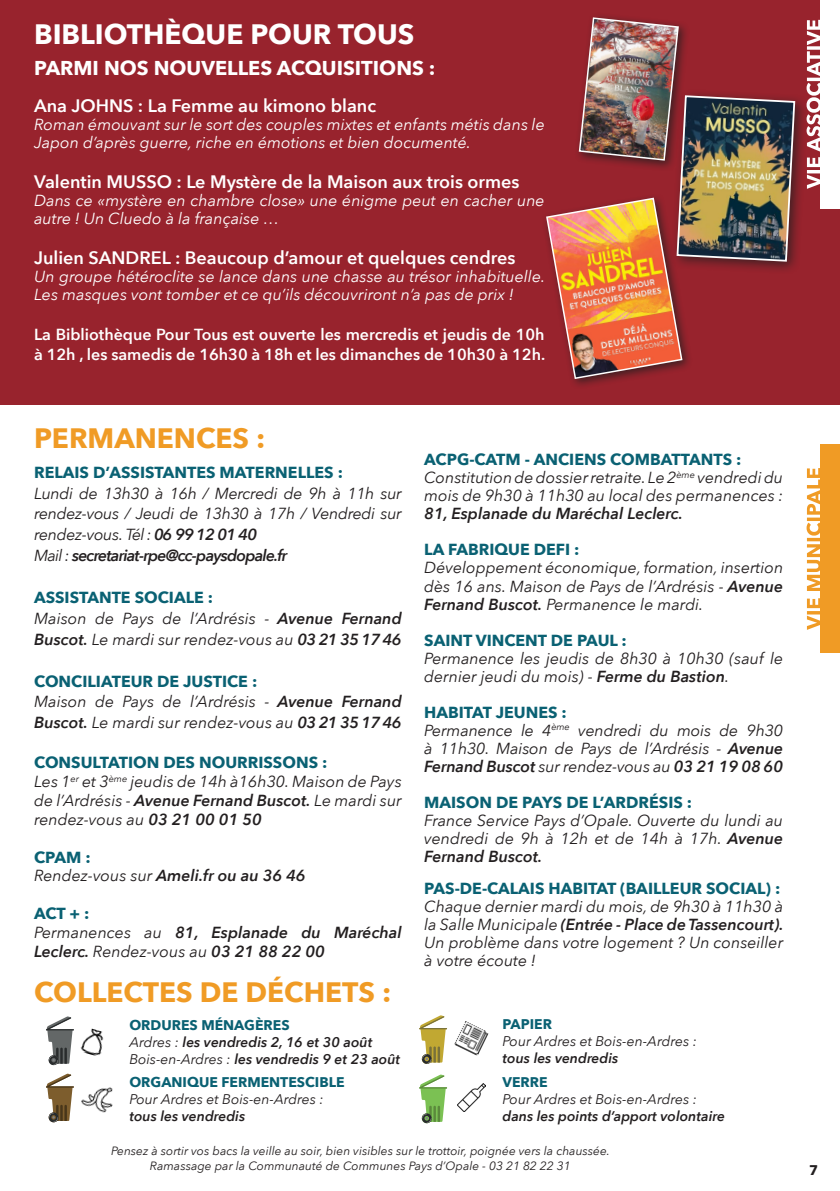
<style>
.page{position:relative;width:840px;height:1191px;background:#fff}
.page>*{position:absolute;margin:0;border:0;box-sizing:border-box;transform-origin:0 0}
.t1{font:700 28px "Avenir Next";color:#f09b25}
.t2{font:700 28px "Avenir Next";color:#fff}
.t3{font:700 20px "Avenir Next";color:#fff}
.t4{font:600 18px "Avenir Next";color:#fff}
.t5{font:italic 16px/18px "Avenir Next";color:#231f20}
.t6{font:italic 16px/18px "Avenir Next";color:#fff}
.t7{font:700 16px "Avenir Next";color:#0a6173}
.t8{font:italic 600 16px/18.8px "Avenir Next";color:#231f20}
.t9{font:600 16px/19.2px "Avenir Next";color:#fff}
.t10{font:italic 600 16px "Avenir Next";letter-spacing:-.05em;color:#231f20}
.t11{font:italic 600 14px "Avenir Next";color:#231f20}
.t12{font:italic 14px "Avenir Next";color:#231f20}
.t13{font:700 14px "Avenir Next";color:#0a6173}
.t14{font:700 14px "Avenir Next";color:#231f20}
.t15{font:italic 12px "Avenir Next";color:#231f20}
.s1{font-weight:600}
.s2{font-weight:400}
</style>
<div class="page">
<div style="left:0;top:0;width:839px;height:404px;background:#98232d"></div>
<div style="left:819px;top:444px;width:20px;height:209px;background:#f09b25"></div>
<svg style="left:806px;top:468px;width:14px;height:162px"></svg>
<img style="left:80px;top:1028px;width:24px;height:28px">
<img style="left:81px;top:1087px;width:32px;height:26px">
<img style="left:457px;top:1083px;width:28px;height:28px">
<img style="left:454px;top:1021px;width:34px;height:35px">
<svg style="left:46px;top:1016px;width:28px;height:49px"></svg>
<svg style="left:46px;top:1073px;width:28px;height:49px"></svg>
<svg style="left:419px;top:1015px;width:28px;height:49px"></svg>
<svg style="left:419px;top:1074px;width:28px;height:49px"></svg>
<div style="left:819px;top:0;width:20px;height:209px;background:#fff"></div>
<svg style="left:806px;top:20px;width:14px;height:169px"></svg>
<div style="left:541px;top:193px;width:151px;height:196px;background:#231f20;opacity:.75"></div>
<div style="left:670px;top:89px;width:138px;height:186px;background:#231f20;opacity:.75"></div>
<img style="left:545px;top:17px;width:250px;height:363px">
<p class="t2" style="left:34px;top:10px;width:381px">BIBLIOTHÈQUE POUR TOUS</p>
<p class="t3" style="left:34px;top:51px;width:403px">PARMI NOS NOUVELLES ACQUISITIONS :</p>
<p class="t4" style="left:34px;top:91px;width:343px">Ana JOHNS : La Femme au kimono blanc</p>
<p class="t6" style="left:34px;top:115px;width:512px">Roman émouvant sur le sort des couples mixtes et enfants métis dans le<br>Japon d’après guerre, riche en émotions et bien documenté.</p>
<p class="t4" style="left:34px;top:166px;width:486px">Valentin MUSSO : Le Mystère de la Maison aux trois ormes</p>
<p class="t6" style="left:34px;top:191px;width:512px">Dans ce «mystère en chambre close» une énigme peut en cacher une autre ! Un Cluedo à la française …</p>
<p class="t4" style="left:34px;top:242px;width:482px">Julien SANDREL : Beaucoup d’amour et quelques cendres</p>
<p class="t6" style="left:34px;top:266px;width:512px">Un groupe hétéroclite se lance dans une chasse au trésor inhabituelle.<br>Les masques vont tomber et ce qu’ils découvriront n’a pas de prix !</p>
<p class="t9" style="left:34px;top:325px;width:512px">La Bibliothèque Pour Tous est ouverte les mercredis et jeudis de 10h à 12h , les samedis de 16h30 à 18h et les dimanches de 10h30 à 12h.</p>
<p class="t1" style="left:34px;top:414px;width:233px">PERMANENCES :</p>
<p class="t7" style="left:34px;top:458px;width:310px">RELAIS D’ASSISTANTES MATERNELLES :</p>
<p class="t5" style="left:34px;top:482px;width:369px;line-height:20.8px;text-align:justify">Lundi de 13h30 à 16h / Mercredi de 9h à 11h sur rendez-vous / Jeudi de 13h30 à 17h / Vendredi sur rendez-vous. Tél : <span class="s1">06 99 12 01 40</span></p>
<p class="t10" style="left:34px;top:542px;width:255px"><span class="s2">Mail :</span> secretariat-rpe@cc-paysdopale.fr</p>
<p class="t7" style="left:34px;top:583px;width:180px">ASSISTANTE SOCIALE :</p>
<p class="t5" style="left:34px;top:607px;width:369px;line-height:20.8px">Maison de Pays de l’Ardrésis - <span class="s1">Avenue Fernand<br>Buscot.</span> Le mardi sur rendez-vous au <span class="s1">03 21 35 17 46</span></p>
<p class="t7" style="left:34px;top:667px;width:225px">CONCILIATEUR DE JUSTICE :</p>
<p class="t5" style="left:34px;top:691px;width:369px;line-height:20.8px">Maison de Pays de l’Ardrésis - <span class="s1">Avenue Fernand<br>Buscot.</span> Le mardi sur rendez-vous au <span class="s1">03 21 35 17 46</span></p>
<p class="t7" style="left:34px;top:748px;width:295px">CONSULTATION DES NOURRISSONS :</p>
<p class="t5" style="left:34px;top:771px;width:369px;line-height:18.8px;text-align:justify">Les 1<sup>er</sup> et 3<sup>ème</sup> jeudis de 14h à16h30. Maison de Pays de l’Ardrésis - <span class="s1">Avenue Fernand Buscot.</span> Le mardi sur rendez-vous au <span class="s1">03 21 00 01 50</span></p>
<p class="t7" style="left:34px;top:843px;width:58px">CPAM :</p>
<p class="t8" style="left:34px;top:866px;width:273px"><span class="s2">Rendez-vous sur</span> Ameli.fr ou au 36 46</p>
<p class="t7" style="left:34px;top:899px;width:57px">ACT + :</p>
<p class="t8" style="left:34px;top:922px;width:369px"><span class="s2">Permanences au</span> 81, Esplanade du Maréchal<br>Leclerc. <span class="s2">Rendez-vous au</span> 03 21 88 22 00</p>
<p class="t1" style="left:34px;top:968px;width:358px">COLLECTES DE DÉCHETS :</p>
<p class="t13" style="left:129px;top:1013px;width:162px">ORDURES MÉNAGÈRES</p>
<p class="t11" style="left:129px;top:1030px;width:244px"><span class="s2">Ardres :</span> les vendredis 2, 16 et 30 août</p>
<p class="t11" style="left:129px;top:1047px;width:272px"><span class="s2">Bois-en-Ardres :</span> les vendredis 9 et 23 août</p>
<p class="t13" style="left:129px;top:1070px;width:217px">ORGANIQUE FERMENTESCIBLE</p>
<p class="t12" style="left:129px;top:1087px;width:196px">Pour Ardres et Bois-en-Ardres :</p>
<p class="t11" style="left:129px;top:1104px;width:117px">tous les vendredis</p>
<p class="t7" style="left:424px;top:446px;width:318px">ACPG-CATM - ANCIENS COMBATTANTS :</p>
<p class="t5" style="left:424px;top:468px;width:360px">Constitution de dossier retraite. Le 2<sup>ème</sup> vendredi du mois de 9h30 à 11h30 au local des permanences :</p>
<p class="t8" style="left:424px;top:504px;width:260px">81, Esplanade du Maréchal Leclerc.</p>
<p class="t7" style="left:424px;top:536px;width:157px">LA FABRIQUE DEFI :</p>
<p class="t5" style="left:424px;top:558px;width:360px;text-align:justify">Développement économique, formation, insertion dès 16 ans. Maison de Pays de l’Ardrésis - <span class="s1">Avenue Fernand Buscot.</span> Permanence le mardi.</p>
<p class="t7" style="left:424px;top:626px;width:204px">SAINT VINCENT DE PAUL :</p>
<p class="t5" style="left:424px;top:648px;width:360px">Permanence les jeudis de 8h30 à 10h30 (sauf le dernier jeudi du mois) - <span class="s1">Ferme du Bastion</span>.</p>
<p class="t7" style="left:424px;top:698px;width:144px">HABITAT JEUNES :</p>
<p class="t5" style="left:424px;top:720px;width:360px;text-align:justify">Permanence le 4<sup>ème</sup> vendredi du mois de 9h30 à 11h30. Maison de Pays de l’Ardrésis - <span class="s1">Avenue Fernand Buscot</span> sur rendez-vous au <span class="s1">03 21 19 08 60</span></p>
<p class="t7" style="left:424px;top:788px;width:269px">MAISON DE PAYS DE L’ARDRÉSIS :</p>
<p class="t5" style="left:424px;top:810px;width:360px;text-align:justify">France Service Pays d’Opale. Ouverte du lundi au vendredi de 9h à 12h et de 14h à 17h. <span class="s1">Avenue Fernand Buscot.</span></p>
<p class="t7" style="left:424px;top:874px;width:357px">PAS-DE-CALAIS HABITAT (BAILLEUR SOCIAL) :</p>
<p class="t5" style="left:424px;top:896px;width:361px">Chaque dernier mardi du mois, de 9h30 à 11h30 à la Salle Municipale <span class="s1">(Entrée - Place de Tassencourt).</span></p>
<p class="t5" style="left:424px;top:932px;width:360px">Un problème dans votre logement ? Un conseiller à votre écoute !</p>
<p class="t13" style="left:502px;top:1012px;width:51px">PAPIER</p>
<p class="t12" style="left:502px;top:1029px;width:196px">Pour Ardres et Bois-en-Ardres :</p>
<p class="t11" style="left:502px;top:1046px;width:117px">tous les vendredis</p>
<p class="t13" style="left:502px;top:1070px;width:47px">VERRE</p>
<p class="t12" style="left:502px;top:1087px;width:196px">Pour Ardres et Bois-en-Ardres :</p>
<p class="t11" style="left:502px;top:1104px;width:224px">dans les points d’apport volontaire</p>
<p class="t15" style="left:111px;top:1141px;width:500px">Pensez à sortir vos bacs la veille au soir, bien visibles sur le trottoir, poignée vers la chaussée.</p>
<p class="t15" style="left:150px;top:1155px;width:422px">Ramassage par la Communauté de Communes Pays d’Opale - 03 21 82 22 31</p>
<p class="t14" style="left:808px;top:1158px;width:11px">7</p>
</div>
